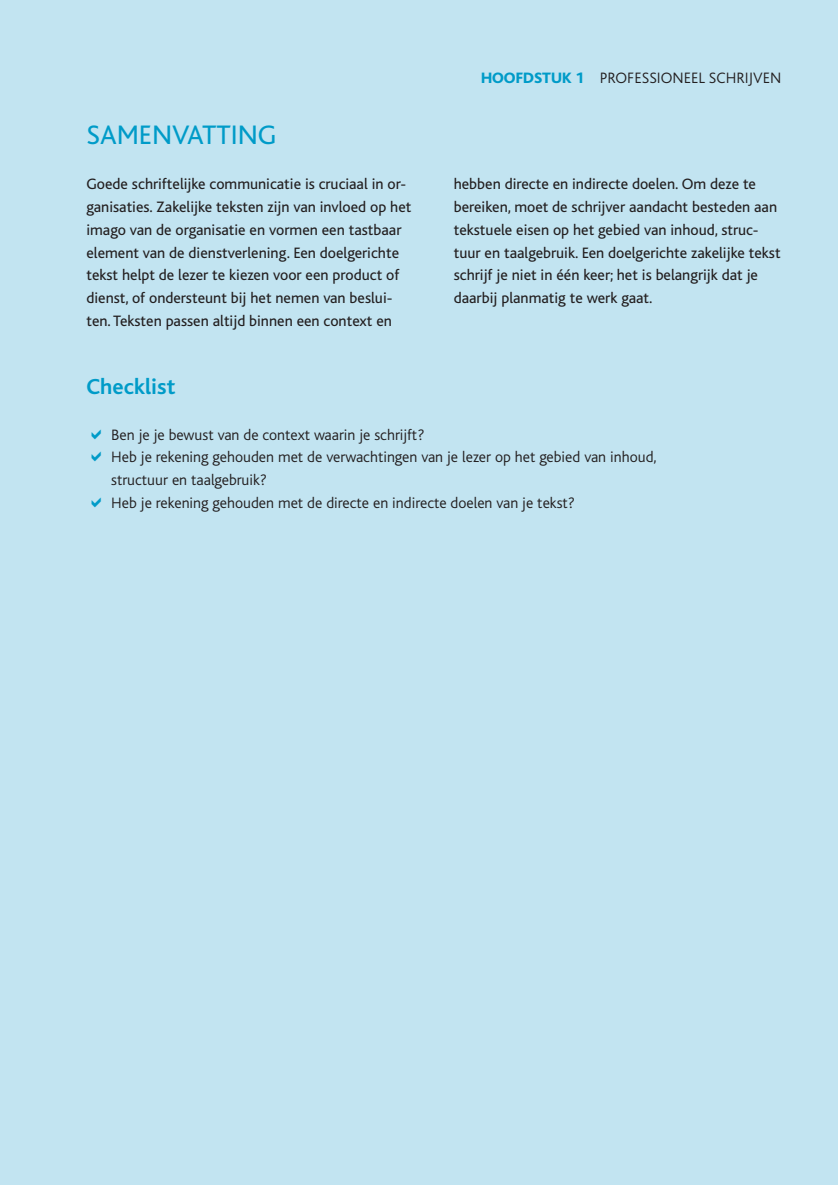
<style>
.page{position:relative;width:838px;height:1185px;background:#fff}
.page>*{position:absolute;margin:0;border:0;box-sizing:border-box;transform-origin:0 0}
.t1{font:28px "Bliss";color:#009bc8}
.t2{font:700 22.75px "Bliss";color:#009bc8}
.t3{font:15.75px/22.8px "Bliss";color:#231f20}
.t4{font:300 15.75px/22.8px "Bliss";color:#231f20}
.s1{font-weight:800;color:#009bc8}
</style>
<div class="page">
<div style="left:0;top:0;width:837px;height:1185px;background:#c2e4f1"></div>
<p class="t4" style="left:481px;top:66px;width:302px"><span class="s1">HOOFDSTUK 1</span> professioneel schrijven</p>
<h1 class="t1" style="left:86px;top:120px;width:192px">Samenvatting</h1>
<p class="t3" style="left:86px;top:173px;width:326px">Goede schriftelijke communicatie is cruciaal in or&shy;ganisaties. Zakelijke teksten zijn van invloed op het imago van de organisatie en vormen een tastbaar element van de dienstverlening. Een doelgerichte tekst helpt de lezer te kiezen voor een product of dienst, of ondersteunt bij het nemen van beslui&shy;ten. Teksten passen altijd binnen een context en</p>
<p class="t3" style="left:453px;top:173px;width:328px">hebben directe en indirecte doelen. Om deze te bereiken, moet de schrijver aandacht besteden aan tekstuele eisen op het gebied van inhoud, struc&shy;tuur en taalgebruik. Een doelgerichte zakelijke tekst schrijf je niet in één keer; het is belangrijk dat je daarbij planmatig te werk gaat.</p>
<h2 class="t2" style="left:86px;top:375px;width:90px">Checklist</h2>
<p class="t4" style="left:111px;top:423px;width:547px">Ben je je bewust van de context waarin je schrijft?<br>Heb je rekening gehouden met de verwachtingen van je lezer op het gebied van inhoud, structuur en taalgebruik?<br>Heb je rekening gehouden met de directe en indirecte doelen van je tekst?</p>
</div>
